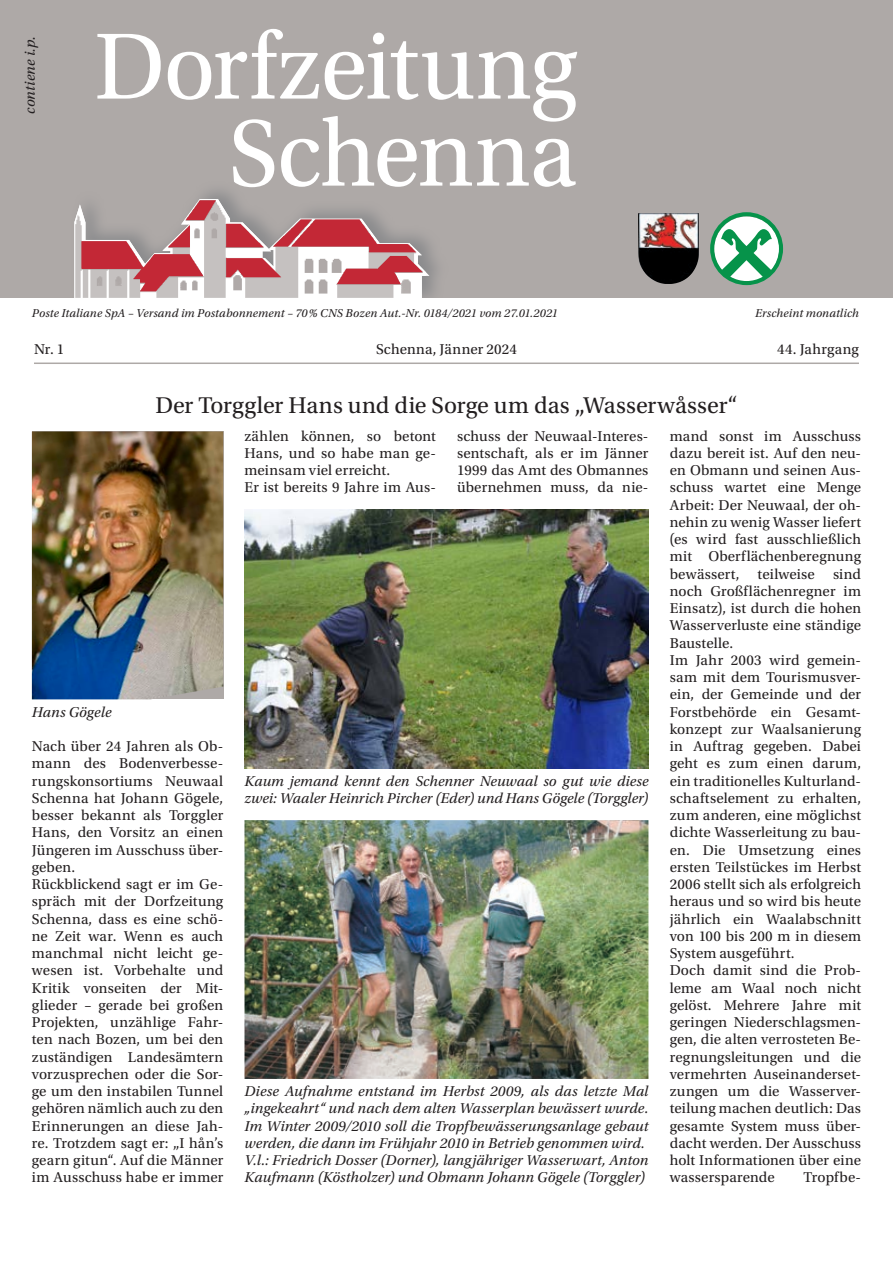
<style>
.page{position:relative;width:893px;height:1263px;background:#fff}
.page>*{position:absolute;margin:0;border:0;box-sizing:border-box;transform-origin:0 0}
.t1{font:99px/87px "Utopia Std";letter-spacing:-.01em;color:#fff;text-align:right}
.t2{font:24px "Utopia Std";letter-spacing:.005em;color:#231f20}
.t3{font:15px/17.2px "Utopia Std";letter-spacing:.01em;color:#231f20}
.t4{font:italic 15px/17.2px "Utopia Std";letter-spacing:.005em;color:#231f20}
.t5{font:italic 12px "Utopia Std";letter-spacing:.01em;color:#231f20}
</style>
<div class="page">
<hr style="left:34px;top:362px;width:825px;height:2px;background:#aea9a7">
<div style="left:0;top:0;width:893px;height:298px;background:#aea9a7"></div>
<img style="left:74px;top:199px;width:352px;height:99px">
<img style="left:638px;top:213px;width:61px;height:71px">
<svg style="left:710px;top:212px;width:73px;height:73px"></svg>
<img style="left:32px;top:431px;width:191px;height:268px">
<img style="left:244px;top:820px;width:404px;height:259px">
<img style="left:244px;top:510px;width:404px;height:258px">
<p class="t4" style="left:22px;top:114px;width:79px;rotate:-90deg">contiene i.p.</p>
<h1 class="t1" style="left:94px;top:25px;width:484px">Dorfzeitung<br>Schenna</h1>
<p class="t5" style="left:32px;top:307px;width:527px">Poste Italiane SpA – Versand im Postabonnement – 70% CNS Bozen Aut.-Nr. 0184/2021 vom 27.01.2021</p>
<p class="t3" style="left:376px;top:341px;width:142px">Schenna, Jänner 2024</p>
<p class="t5" style="left:755px;top:307px;width:105px">Erscheint monatlich</p>
<p class="t3" style="left:34px;top:341px;width:32px">Nr. 1</p>
<p class="t3" style="left:777px;top:341px;width:83px">44. Jahrgang</p>
<h2 class="t2" style="left:155px;top:392px;width:584px">Der Torggler Hans und die Sorge um das „Wasserwåsser“</h2>
<p class="t3" style="left:244px;top:427px;width:193px">zählen können, so betont<br>Hans, und so habe man ge&shy;meinsam viel erreicht.<br>Er ist bereits 9 Jahre im Aus-</p>
<p class="t3" style="left:457px;top:427px;width:193px;text-align:justify">schuss der Neuwaal-Interes&shy;sentschaft, als er im Jänner 1999 das Amt des Obmannes übernehmen muss, da nie-</p>
<p class="t3" style="left:670px;top:427px;width:193px">mand sonst im Ausschuss dazu bereit ist. Auf den neu&shy;en Obmann und seinen Aus&shy;schuss wartet eine Menge<br>Arbeit: Der Neuwaal, der oh&shy;nehin zu wenig Wasser liefert (es wird fast ausschließlich mit Oberflächenberegnung bewässert, teilweise sind noch Großflächenregner im<br>Einsatz), ist durch die hohen<br>Wasserverluste eine ständige<br>Baustelle.<br>Im Jahr 2003 wird gemein&shy;sam mit dem Tourismusver&shy;ein, der Gemeinde und der<br>Forstbehörde ein Gesamt&shy;konzept zur Waalsanierung in Auftrag gegeben. Dabei geht es zum einen darum, ein traditionelles Kulturland&shy;schaftselement zu erhalten, zum anderen, eine möglichst dichte Wasserleitung zu bau&shy;en. Die Umsetzung eines ersten Teilstückes im Herbst<br>2006 stellt sich als erfolgreich heraus und so wird bis heute jährlich ein Waalabschnitt von 100 bis 200 m in diesem<br>System ausgeführt.<br>Doch damit sind die Prob&shy;leme am Waal noch nicht gelöst. Mehrere Jahre mit geringen Niederschlagsmen&shy;gen, die alten verrosteten Be&shy;regnungsleitungen und die vermehrten Auseinanderset&shy;zungen um die Wasserver&shy;teilung machen deutlich: Das gesamte System muss über&shy;dacht werden. Der Ausschuss holt Informationen über eine wassersparende</p>
<p class="t4" style="left:32px;top:703px;width:81px">Hans Gögele</p>
<p class="t3" style="left:32px;top:738px;width:193px">Nach über 24 Jahren als Ob&shy;mann des Bodenverbesse&shy;rungskonsortiums Neuwaal<br>Schenna hat Johann Gögele, besser bekannt als Torggler<br>Hans, den Vorsitz an einen<br>Jüngeren im Ausschuss über&shy;geben.<br>Rückblickend sagt er im Ge&shy;spräch mit der Dorfzeitung<br>Schenna, dass es eine schö&shy;ne Zeit war. Wenn es auch manchmal nicht leicht ge&shy;wesen ist. Vorbehalte und<br>Kritik vonseiten der Mit&shy;glieder – gerade bei großen<br>Projekten, unzählige Fahr&shy;ten nach Bozen, um bei den zuständigen Landesämtern vorzusprechen oder die Sor&shy;ge um den instabilen Tunnel gehören nämlich auch zu den<br>Erinnerungen an diese Jah&shy;re. Trotzdem sagt er: „I hån’s gearn gitun“. Auf die Männer im Ausschuss habe er immer</p>
<p class="t4" style="left:244px;top:772px;width:405px">Kaum jemand kennt den Schenner Neuwaal so gut wie diese zwei: Waaler Heinrich Pircher (Eder) und Hans Gögele (Torggler)</p>
<p class="t4" style="left:244px;top:1083px;width:405px">Diese Aufnahme entstand im Herbst 2009, als das letzte Mal „ingekeahrt“ und nach dem alten Wasserplan bewässert wurde.<br>Im Winter 2009/2010 soll die Tropfbewässerungsanlage gebaut werden, die dann im Frühjahr 2010 in Betrieb genommen wird.<br>V.l.: Friedrich Dosser (Dorner), langjähriger Wasserwart, Anton Kaufmann (Köstholzer) und Obmann Johann Gögele (Torggler)</p>
<p class="t3" style="left:803px;top:1169px;width:59px">Tropfbe-</p>
</div>
